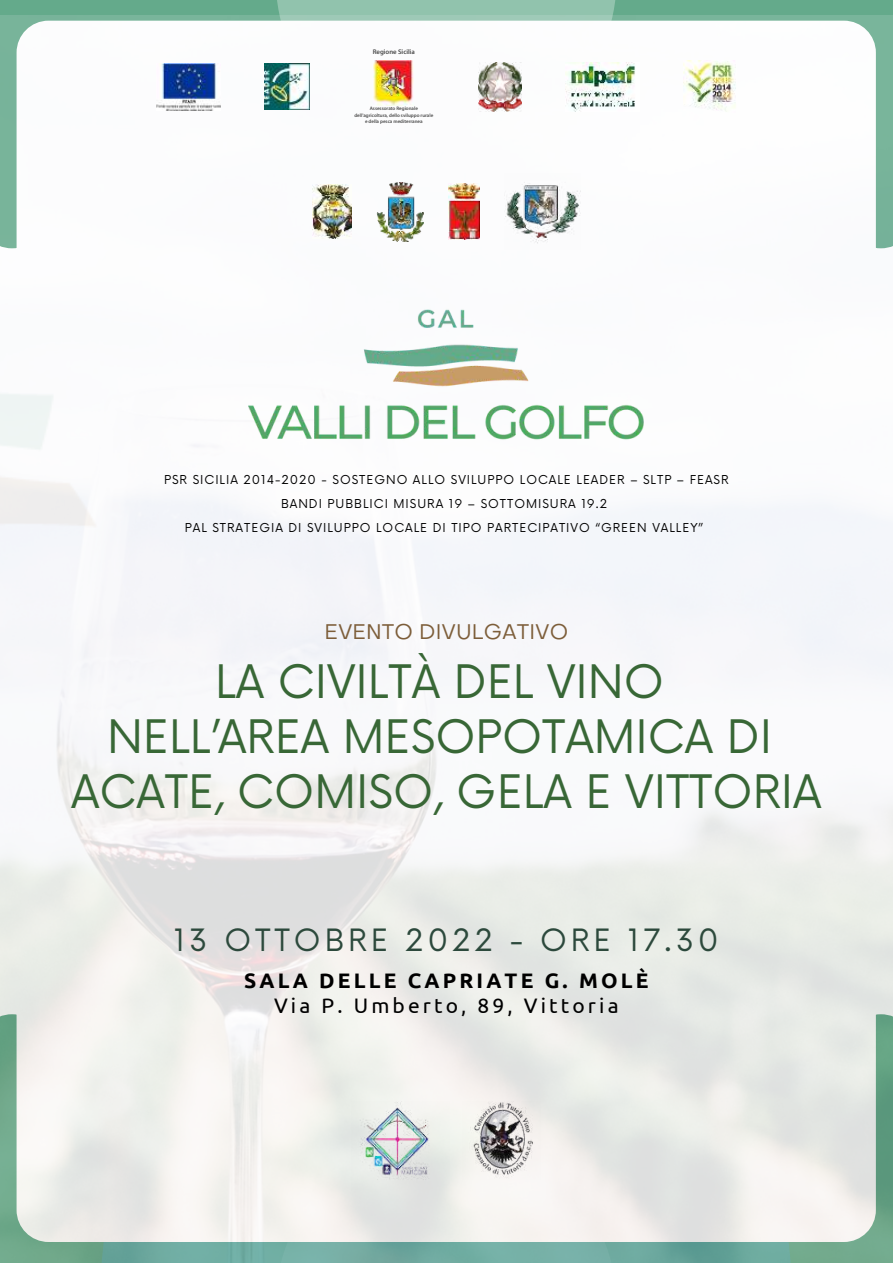
<style>
.page{position:relative;width:893px;height:1264px;background:#fff}
.page>*{position:absolute;margin:0;border:0;box-sizing:border-box;transform-origin:0 0}
.t1{font:45px/55.1px "Now";color:#386736;text-align:center}
.t2{font:30px "Now";letter-spacing:.13em;color:#2c493c}
.t3{font:21px "Ubuntu";letter-spacing:.15em;color:#000}
.t4{font:700 21px "Ubuntu";letter-spacing:.15em;color:#000}
.t5{font:21px "Objective";color:#7d5e3a}
.t6{font:12px/24px "Now";letter-spacing:.08em;color:#000;text-align:center}
.t7{font:600 6.75px "Myriad Pro";color:#494949}
.t8{font:600 4.95px/6.6px "Myriad Pro";color:#494949;text-align:center}
</style>
<div class="page">
<div style="left:101px;top:0;width:690px;height:16px;background:#64aa8b"></div>
<svg style="left:276px;top:0;width:340px;height:16px;background:#91c3ad"></svg>
<img style="left:0;top:16px;width:892px;height:1245px">
<img style="left:156px;top:63px;width:64px;height:47px">
<img style="left:264px;top:64px;width:46px;height:45px">
<img style="left:565px;top:62px;width:74px;height:49px">
<img style="left:478px;top:62px;width:43px;height:49px">
<img style="left:683px;top:60px;width:53px;height:53px">
<img style="left:373px;top:60px;width:40px;height:45px">
<img style="left:376px;top:181px;width:47px;height:60px">
<img style="left:312px;top:184px;width:39px;height:54px">
<img style="left:504px;top:173px;width:76px;height:76px">
<img style="left:448px;top:183px;width:31px;height:56px">
<img style="left:351px;top:1101px;width:98px;height:88px">
<img style="left:462px;top:1101px;width:79px;height:78px">
<img style="left:249px;top:307px;width:394px;height:144px">
<p class="t7" style="left:372px;top:47px;width:44px">Regione Sicilia</p>
<p class="t8" style="left:354px;top:105px;width:80px">Assessorato Regionale dell'agricoltura, dello sviluppo rurale e della pesca mediterranea</p>
<p class="t6" style="left:164px;top:467px;width:566px">PSR SICILIA 2014-2020 - SOSTEGNO ALLO SVILUPPO LOCALE LEADER – SLTP – FEASR<br>BANDI PUBBLICI MISURA 19 – SOTTOMISURA 19.2<br>PAL STRATEGIA DI SVILUPPO LOCALE DI TIPO PARTECIPATIVO “GREEN VALLEY”</p>
<h3 class="t5" style="left:324px;top:618px;width:245px">EVENTO DIVULGATIVO</h3>
<h1 class="t1" style="left:71px;top:650px;width:752px">LA CIVILTÀ DEL VINO<br>NELL’AREA MESOPOTAMICA DI<br>ACATE, COMISO, GELA E VITTORIA</h1>
<h2 class="t2" style="left:174px;top:916px;width:546px">13 OTTOBRE 2022 - ORE 17.30</h2>
<h3 class="t4" style="left:244px;top:968px;width:406px">SALA DELLE CAPRIATE G. MOLÈ</h3>
<h3 class="t3" style="left:274px;top:992px;width:346px">Via P. Umberto, 89, Vittoria</h3>
</div>
